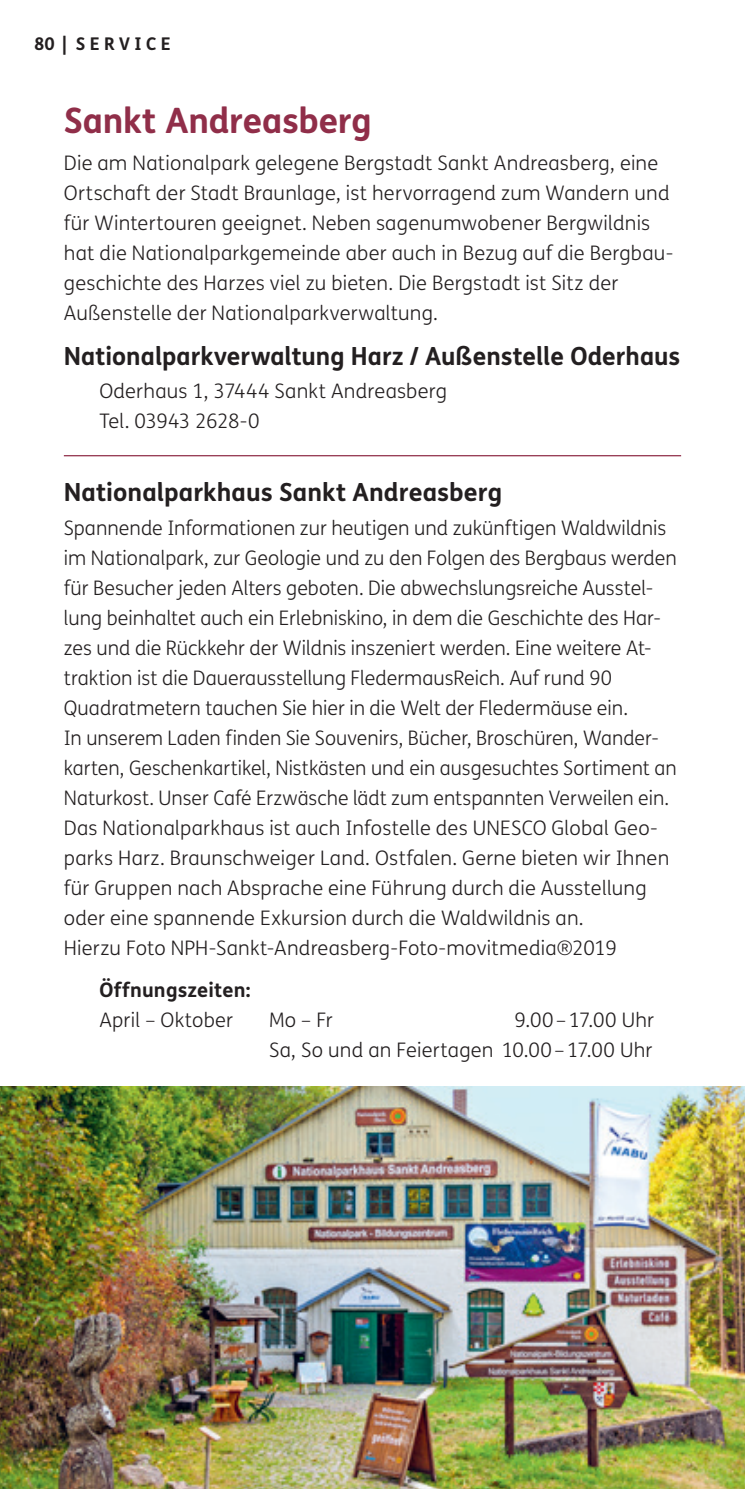
<style>
.page{position:relative;width:745px;height:1489px;background:#fff}
.page>*{position:absolute;margin:0;border:0;box-sizing:border-box;transform-origin:0 0}
.Head1_aubergine{font:700 35px "FS Me";letter-spacing:-.005em;color:#902e49}
.Service_Head3{font:700 25px "FS Me";color:#231f20}
.Programm{font:300 20px/30px "FS Me";letter-spacing:.005em;color:#231f20}
.Programm_Einzug{font:300 20px "FS Me";letter-spacing:.01em;color:#231f20}
.Programm_Einzug-2{font:300 20px "FS Me";letter-spacing:-.03em;color:#231f20}
.Programm_Einzug-3{font:700 20px "FS Me";letter-spacing:.01em;color:#231f20}
.t1{font:700 17.5px "FS Me";letter-spacing:.25em;color:#231f20}
</style>
<div class="page">
<hr style="left:64px;top:455px;width:616px;height:1px;background:#902e49">
<img style="left:0;top:1086px;width:744px;height:402px">
<p class="t1" style="left:34px;top:30px;width:138px">80 | SERVICE</p>
<p class="Head1_aubergine" style="left:64px;top:93px;width:309px">Sankt Andreasberg</p>
<p class="Programm" style="left:64px;top:147px;width:610px">Die am Nationalpark gelegene Bergstadt Sankt Andreasberg, eine Ortschaft der Stadt Braunlage, ist hervorragend zum Wandern und für Wintertouren geeignet. Neben sagenumwobener Bergwildnis hat die Nationalparkgemeinde aber auch in Bezug auf die Bergbau&shy;geschichte des Harzes viel zu bieten. Die Bergstadt ist Sitz der Außenstelle der Nationalparkverwaltung.</p>
<p class="Service_Head3" style="left:64px;top:336px;width:617px">Nationalparkverwaltung Harz / Außenstelle Oderhaus</p>
<p class="Programm_Einzug" style="left:99px;top:378px;width:349px">Oderhaus 1, 37444 Sankt Andreasberg</p>
<p class="Programm_Einzug-2" style="left:99px;top:408px;width:161px">Tel. 03943 2628-0</p>
<p class="Service_Head3" style="left:64px;top:472px;width:439px">Nationalparkhaus Sankt Andreasberg</p>
<p class="Programm" style="left:64px;top:512px;width:614px">Spannende Informationen zur heutigen und zukünftigen Waldwildnis im Nationalpark, zur Geologie und zu den Folgen des Bergbaus werden für Besucher jeden Alters geboten. Die abwechslungsreiche Ausstel&shy;lung beinhaltet auch ein Erlebniskino, in dem die Geschichte des Har&shy;zes und die Rückkehr der Wildnis inszeniert werden. Eine weitere At&shy;traktion ist die Dauerausstellung FledermausReich. Auf rund 90<br>Quadratmetern tauchen Sie hier in die Welt der Fledermäuse ein.</p>
<p class="Programm" style="left:64px;top:722px;width:614px">In unserem Laden finden Sie Souvenirs, Bücher, Broschüren, Wander&shy;karten, Geschenkartikel, Nistkästen und ein ausgesuchtes Sortiment an<br>Naturkost. Unser Café Erzwäsche lädt zum entspannten Verweilen ein.</p>
<p class="Programm" style="left:64px;top:812px;width:606px">Das Nationalparkhaus ist auch Infostelle des UNESCO Global Geo&shy;parks Harz. Braunschweiger Land. Ostfalen. Gerne bieten wir Ihnen für Gruppen nach Absprache eine Führung durch die Ausstellung oder eine spannende Exkursion durch die Waldwildnis an.</p>
<p class="Programm" style="left:64px;top:932px;width:554px">Hierzu Foto NPH-Sankt-Andreasberg-Foto-movitmedia®2019</p>
<p class="Programm_Einzug-3" style="left:99px;top:974px;width:153px">Öffnungszeiten:</p>
<p class="Programm_Einzug" style="left:99px;top:1006px;width:135px">April – Oktober</p>
<p class="Programm_Einzug" style="left:269px;top:1006px;width:65px">Mo – Fr</p>
<p class="Programm_Einzug" style="left:514px;top:1006px;width:141px">9.00–17.00 Uhr</p>
<p class="Programm_Einzug" style="left:269px;top:1036px;width:384px">Sa, So und an Feiertagen 10.00–17.00 Uhr</p>
</div>
